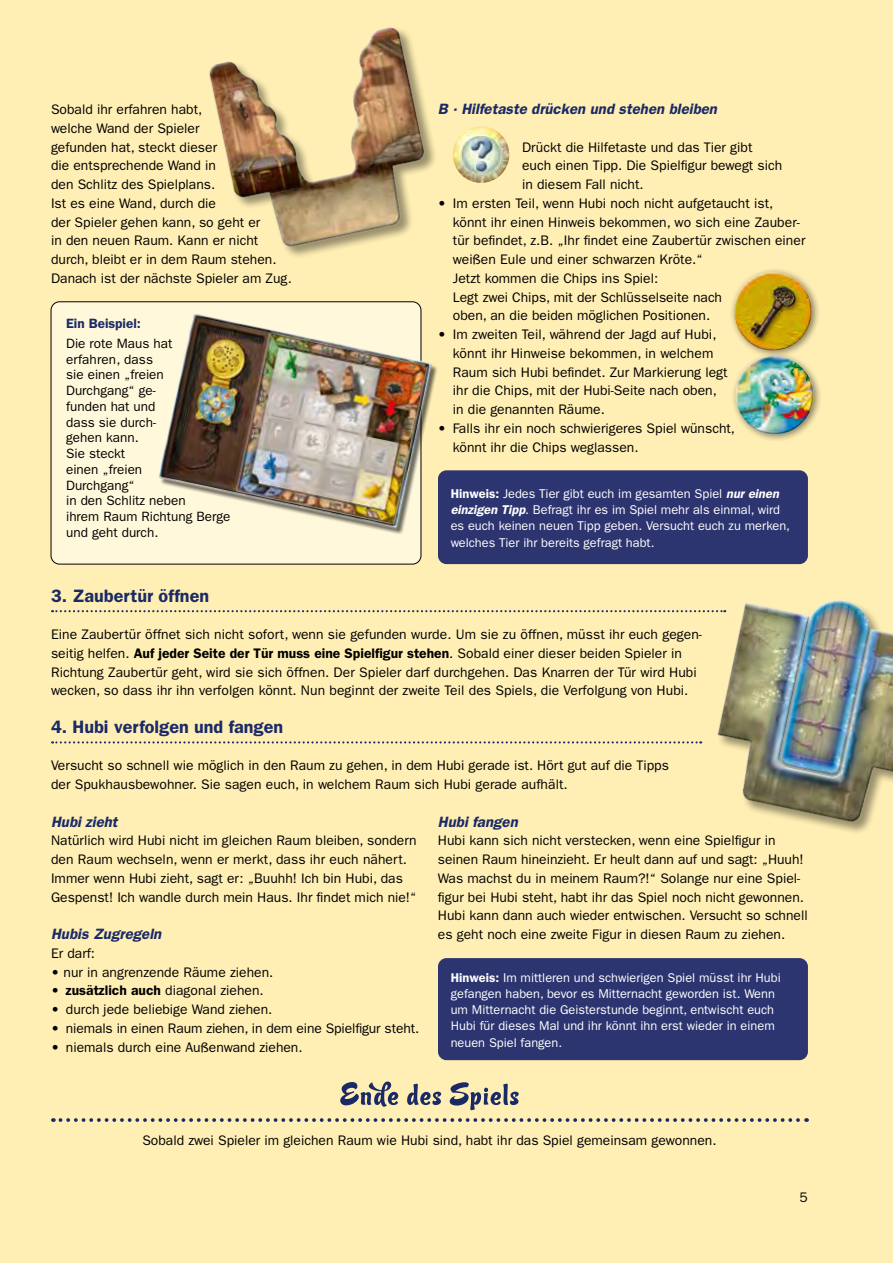
<style>
.page{position:relative;width:893px;height:1263px;background:#ffefb4}
.page>*{position:absolute;margin:0;border:0;box-sizing:border-box;transform-origin:0 0}
.t1{font:600 18px "Franklin Gothic";color:#1a2a67}
.t2{font:italic 600 15px "Franklin Gothic";color:#1a2a67}
.t3{font:13.8px/18.8px "ITC Franklin Gothic Std";color:#000}
.t4{font:600 13.8px "Franklin Gothic";color:#000}
.t5{font:13.5px/15.8px "ITC Franklin Gothic Std";color:#000}
.t6{font:600 13.5px "Franklin Gothic";color:#1a2a67}
.t7{font:12.75px/16.2px "ITC Franklin Gothic Std";color:#fff}
.s1{font-family:"Franklin Gothic";font-weight:600}
.s2{font-family:"Franklin Gothic";font-weight:600;font-style:italic}
.s3{font-family:"ITC Franklin Gothic Std";font-weight:400}
</style>
<div class="page">
<div style="left:438px;top:470px;width:370px;height:94px;background:#2c3570;border-radius:9px"></div>
<div style="left:51px;top:302px;width:370px;height:262px;background:#fff8da;border-radius:9px"></div>
<div style="left:51px;top:302px;width:370px;height:262px;border:1px solid #000;border-radius:9px"></div>
<img style="left:733px;top:358px;width:86px;height:81px">
<div style="left:729px;top:267px;width:91px;height:91px;background:#000;opacity:.5"></div>
<img style="left:729px;top:267px;width:90px;height:89px">
<svg style="left:52px;top:610px;width:645px;height:2px"></svg>
<div style="left:438px;top:958px;width:370px;height:102px;background:#2c3570;border-radius:9px"></div>
<svg style="left:52px;top:741px;width:645px;height:2px"></svg>
<svg style="left:60px;top:1118px;width:747px;height:4px"></svg>
<svg style="left:340px;top:1081px;width:179px;height:29px"></svg>
<img style="left:453px;top:126px;width:56px;height:57px;border-radius:28px">
<img style="left:158px;top:307px;width:286px;height:233px">
<img style="left:697px;top:600px;width:196px;height:233px">
<img style="left:209px;top:27px;width:226px;height:229px">
<p class="t3" style="left:51px;top:100px;width:242px">Sobald ihr erfahren habt,<br>welche Wand der Spieler<br>gefunden hat, steckt die ser<br>die entsprechende Wand in<br>den Schlitz des Spielplans.<br>Ist es eine Wand, durch die<br>der Spieler gehen kann, so geht er<br>in den neuen Raum. Kann er nicht durch, bleibt er in dem Raum stehen.<br>Danach ist der nächste Spieler am Zug.</p>
<p class="t2" style="left:438px;top:100px;width:281px">B · Hilfetaste drücken und stehen bleiben</p>
<p class="t3" style="left:522px;top:138px;width:262px">Drückt die Hilfetaste und das Tier gibt euch einen Tipp. Die Spielfigur bewegt sich in diesem Fall nicht.</p>
<p class="t3" style="left:453px;top:194px;width:354px;text-indent:-15px"><span class="s1">•</span> Im ersten Teil, wenn Hubi noch nicht aufgetaucht ist, könnt ihr einen Hinweis bekommen, wo sich eine Zauber&shy;tür befindet, z.B. „Ihr findet eine Zaubertür zwischen einer weißen Eule und einer schwarzen Kröte.“<br>Jetzt kommen die Chips ins Spiel:<br>Legt zwei Chips, mit der Schlüsselseite nach<br>oben, an die beiden möglichen Positionen.</p>
<p class="t3" style="left:453px;top:325px;width:276px;text-indent:-15px"><span class="s1">•</span> Im zweiten Teil, während der Jagd auf Hubi, könnt ihr Hinweise bekommen, in welchem Raum sich Hubi befindet. Zur Markierung legt ihr die Chips, mit der Hubi-Seite nach oben, in die genannten Räume.</p>
<p class="t3" style="left:453px;top:419px;width:284px;text-indent:-15px"><span class="s1">•</span> Falls ihr ein noch schwierigeres Spiel wünscht, könnt ihr die Chips weglassen.</p>
<p class="t7" style="left:451px;top:486px;width:341px"><span class="s1">Hinweis:</span> Jedes Tier gibt euch im gesamten Spiel <span class="s2">nur einen einzigen Tipp</span>. Befragt ihr es im Spiel mehr als einmal, wird es euch keinen neuen Tipp geben. Versucht euch zu merken, welches Tier ihr bereits gefragt habt.</p>
<p class="t6" style="left:66px;top:315px;width:76px">Ein Beispiel:</p>
<p class="t5" style="left:66px;top:335px;width:166px">Die rote Maus hat<br>erfahren, dass<br>sie einen „freien<br>Durch gang“ ge-<br>fun den hat und<br>dass sie durch-<br>gehen kann.<br>Sie steckt<br>einen „freien<br>Durchgang“<br>in den Schlitz neben<br>ihrem Raum Richtung Berge und geht durch.</p>
<h1 class="t1" style="left:51px;top:585px;width:160px">3. Zaubertür öffnen</h1>
<p class="t3" style="left:51px;top:625px;width:652px">Eine Zaubertür öffnet sich nicht sofort, wenn sie gefunden wurde. Um sie zu öffnen, müsst ihr euch gegen&shy;seitig helfen. <span class="s1">Auf jeder Seite der Tür muss eine Spielfigur stehen</span>. Sobald einer dieser beiden Spieler in Richtung Zaubertür geht, wird sie sich öffnen. Der Spieler darf durchgehen. Das Knarren der Tür wird Hubi wecken, so dass ihr ihn verfolgen könnt. Nun beginnt der zweite Teil des Spiels, die Verfolgung von Hubi.</p>
<h1 class="t1" style="left:51px;top:716px;width:234px">4. Hubi verfolgen und fangen</h1>
<p class="t3" style="left:51px;top:756px;width:619px">Versucht so schnell wie möglich in den Raum zu gehen, in dem Hubi gerade ist. Hört gut auf die Tipps der Spukhausbewohner. Sie sagen euch, in welchem Raum sich Hubi gerade aufhält.</p>
<p class="t2" style="left:51px;top:813px;width:68px">Hubi zieht</p>
<p class="t3" style="left:51px;top:831px;width:367px">Natürlich wird Hubi nicht im gleichen Raum bleiben, sondern den Raum wechseln, wenn er merkt, dass ihr euch nähert.<br>Immer wenn Hubi zieht, sagt er: „Buuhh! Ich bin Hubi, das Gespenst! Ich wandle durch mein Haus. Ihr findet mich nie!“</p>
<p class="t2" style="left:51px;top:925px;width:112px">Hubis Zugregeln</p>
<p class="t3" style="left:51px;top:944px;width:46px">Er darf:</p>
<p class="t3" style="left:51px;top:963px;width:224px"><span class="s1">•</span> nur in angrenzende Räume ziehen.</p>
<p class="t4" style="left:51px;top:982px;width:214px">• zusätzlich auch <span class="s3">diagonal ziehen.</span></p>
<p class="t3" style="left:51px;top:1000px;width:223px"><span class="s1">•</span> durch jede beliebige Wand ziehen.</p>
<p class="t3" style="left:51px;top:1019px;width:370px"><span class="s1">•</span> niemals in einen Raum ziehen, in dem eine Spielfigur steht.</p>
<p class="t3" style="left:51px;top:1038px;width:253px"><span class="s1">•</span> niemals durch eine Außenwand ziehen.</p>
<p class="t2" style="left:438px;top:813px;width:81px">Hubi fangen</p>
<p class="t3" style="left:438px;top:831px;width:371px">Hubi kann sich nicht verstecken, wenn eine Spiel figur in seinen Raum hineinzieht. Er heult dann auf und sagt: „Huuh!<br>Was machst du in meinem Raum?!“ Solange nur eine Spiel&shy;figur bei Hubi steht, habt ihr das Spiel noch nicht gewonnen.<br>Hubi kann dann auch wieder entwischen. Versucht so schnell es geht noch eine zweite Figur in diesen Raum zu ziehen.</p>
<p class="t7" style="left:451px;top:970px;width:331px"><span class="s1">Hinweis:</span> Im mittleren und schwierigen Spiel müsst ihr Hubi gefangen haben, bevor es Mitternacht geworden ist. Wenn um Mitternacht die Geisterstunde beginnt, entwischt euch Hubi für dieses Mal und ihr könnt ihn erst wieder in einem neuen Spiel fangen.</p>
<p class="t3" style="left:142px;top:1131px;width:576px">Sobald zwei Spieler im gleichen Raum wie Hubi sind, habt ihr das Spiel gemeinsam gewonnen.</p>
<p class="t3" style="left:800px;top:1188px;width:10px">5</p>
</div>
